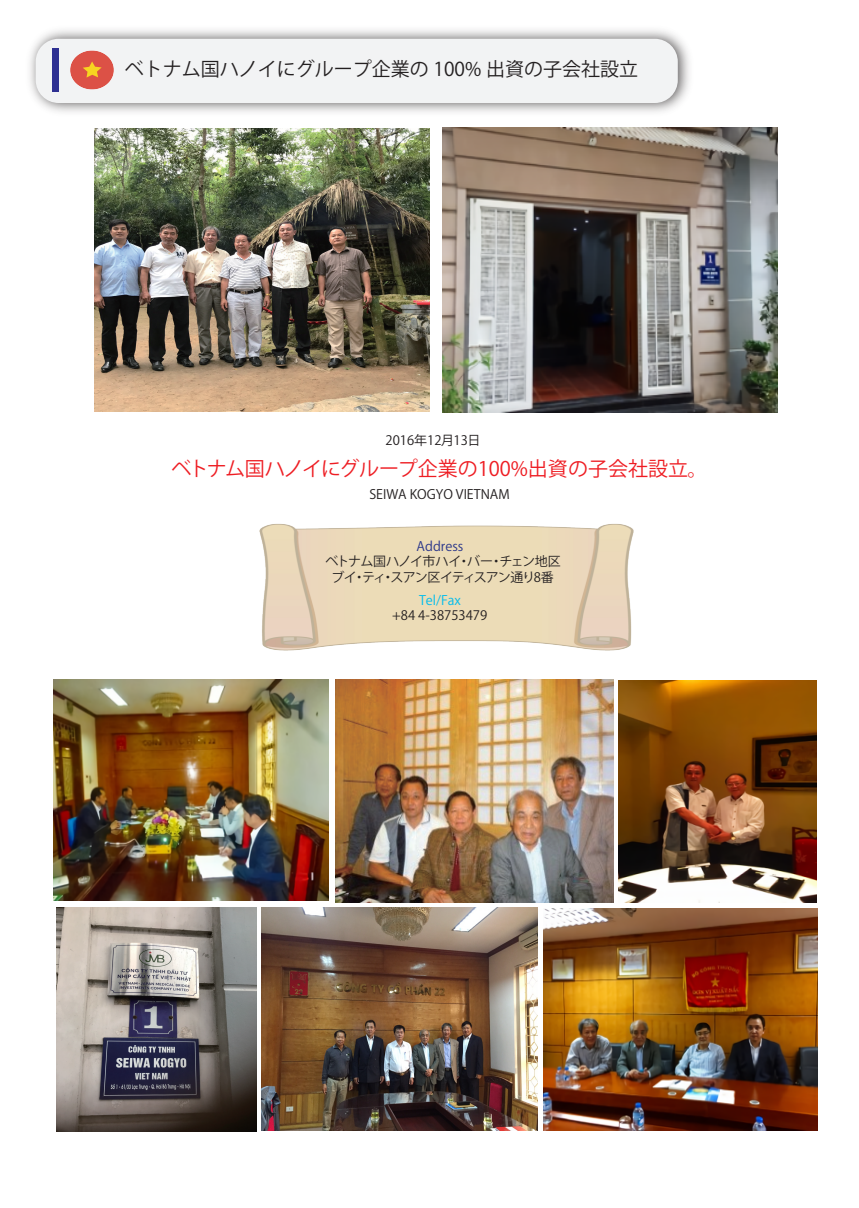
<style>
.page{position:relative;width:859px;height:1208px;background:#fff}
.page>*{position:absolute;margin:0;border:0;box-sizing:border-box;transform-origin:0 0}
.t1{font:20px "Koz Go Pr 6 N";color:#ee1d23}
.t2{font:19px "Koz Go Pr 6 N";color:#231f20}
.t3{font:13px "Koz Go Pr 6 N";color:#231f20}
.t4{font:13px/15.6px "Koz Go Pr 6 N";letter-spacing:-.065em;color:#231f20;text-align:center}
.t5{font:13px "Koz Go Pr 6 N";color:#2b378a}
.t6{font:13px "Koz Go Pr 6 N";color:#00bcec}
</style>
<div class="page">
<img style="left:53px;top:679px;width:275px;height:222px">
<img style="left:543px;top:908px;width:274px;height:223px">
<img style="left:618px;top:681px;width:198px;height:222px">
<img style="left:442px;top:127px;width:335px;height:286px">
<img style="left:261px;top:908px;width:276px;height:223px">
<img style="left:259px;top:524px;width:375px;height:127px">
<img style="left:30px;top:30px;width:659px;height:82px">
<div style="left:36px;top:39px;width:642px;height:64px;background:#f2f3f4;border-radius:23px"></div>
<img style="left:57px;top:907px;width:200px;height:225px">
<div style="left:52px;top:49px;width:7px;height:43px;background:#2e3092"></div>
<img style="left:70px;top:50px;width:44px;height:40px">
<img style="left:94px;top:129px;width:335px;height:282px">
<img style="left:335px;top:680px;width:278px;height:222px">
<h2 class="t2" style="left:125px;top:59px;width:515px">ベトナム国ハノイにグループ企業の 100% 出資の子会社設立</h2>
<p class="t3" style="left:386px;top:433px;width:96px">2016年12月13日</p>
<h1 class="t1" style="left:171px;top:457px;width:538px">ベトナム国ハノイにグループ企業の100%出資の子会社設立。</h1>
<p class="t3" style="left:369px;top:487px;width:142px">SEIWA KOGYO VIETNAM</p>
<p class="t5" style="left:417px;top:538px;width:48px">Address</p>
<p class="t4" style="left:325px;top:554px;width:237px">ベトナム国ハノイ市ハイ・バー・チェン地区ブイ・ティ・スアン区イティスアン通り8番</p>
<p class="t6" style="left:419px;top:593px;width:43px">Tel/Fax</p>
<p class="t3" style="left:392px;top:608px;width:97px">+84 4-38753479</p>
</div>
